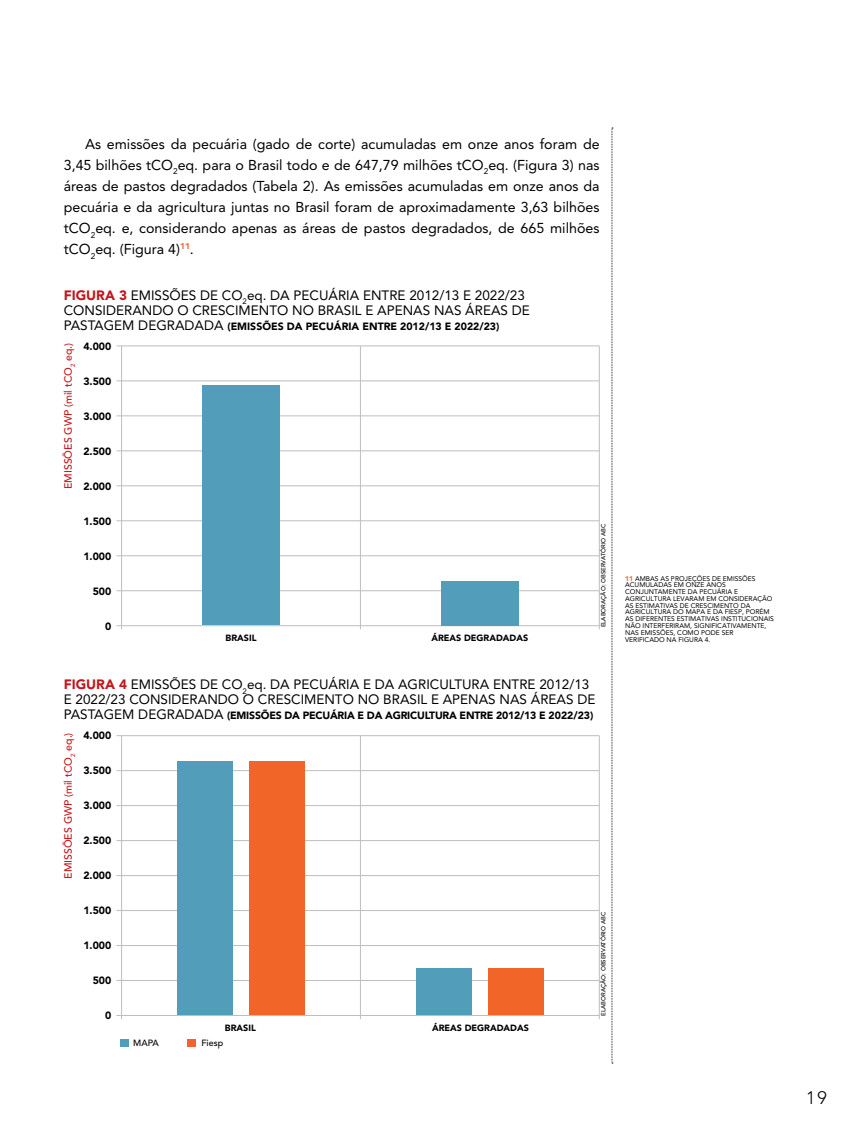
<style>
.page{position:relative;width:859px;height:1132px;background:#fff}
.page>*{position:absolute;margin:0;border:0;box-sizing:border-box;transform-origin:0 0}
.t1{font:300 18px "Avenir LT Std";color:#000}
.t2{font:14.25px/21px "Avenir LT Std";color:#000;text-align:justify}
.t3{font:13.5px/15px "Avenir LT Std";color:#000}
.t4{font:900 10.5px "Avenir LT Std";color:#000}
.t5{font:900 10.5px "Avenir LT Std";letter-spacing:-.02em;color:#000}
.t6{font:500 10.5px "Avenir LT Std";color:#c4161c}
.t7{font:900 9px "Avenir LT Std";color:#000}
.t8{font:500 9px "Avenir LT Std";color:#000}
.t9{font:6.75px/6.8px "Avenir LT Std";color:#000}
.t10{font:500 6px "Avenir LT Std";color:#000}
.s1{font-weight:900;color:#c4161c}
.s2{font-weight:400;font-size:13.5px}
.s3{font-weight:900;color:#f26529}
</style>
<div class="page">
<div style="left:120px;top:1038px;width:8px;height:8px;background:#529dba"></div>
<div style="left:188px;top:1038px;width:8px;height:8px;background:#f26529"></div>
<hr style="left:117px;top:555px;width:482px;height:1px;background:#bcbec0">
<hr style="left:117px;top:625px;width:482px;height:1px;background:#bcbec0">
<hr style="left:117px;top:520px;width:482px;height:1px;background:#bcbec0">
<hr style="left:117px;top:590px;width:482px;height:1px;background:#bcbec0">
<hr style="left:117px;top:485px;width:482px;height:1px;background:#bcbec0">
<hr style="left:117px;top:450px;width:482px;height:1px;background:#bcbec0">
<hr style="left:117px;top:415px;width:482px;height:1px;background:#bcbec0">
<hr style="left:117px;top:380px;width:482px;height:1px;background:#bcbec0">
<hr style="left:117px;top:345px;width:482px;height:1px;background:#bcbec0">
<hr style="left:121px;top:346px;width:1px;height:283px;background:#bcbec0">
<hr style="left:360px;top:346px;width:1px;height:283px;background:#bcbec0">
<hr style="left:599px;top:346px;width:1px;height:283px;background:#bcbec0">
<div style="left:202px;top:385px;width:78px;height:240px;background:#529dba"></div>
<div style="left:441px;top:580px;width:78px;height:45px;background:#529dba"></div>
<hr style="left:117px;top:944px;width:482px;height:1px;background:#bcbec0">
<hr style="left:117px;top:1014px;width:482px;height:1px;background:#bcbec0">
<hr style="left:117px;top:909px;width:482px;height:1px;background:#bcbec0">
<hr style="left:117px;top:979px;width:482px;height:1px;background:#bcbec0">
<hr style="left:117px;top:874px;width:482px;height:1px;background:#bcbec0">
<hr style="left:117px;top:840px;width:482px;height:1px;background:#bcbec0">
<hr style="left:117px;top:805px;width:482px;height:1px;background:#bcbec0">
<hr style="left:117px;top:770px;width:482px;height:1px;background:#bcbec0">
<hr style="left:117px;top:735px;width:482px;height:1px;background:#bcbec0">
<hr style="left:121px;top:735px;width:1px;height:283px;background:#bcbec0">
<hr style="left:360px;top:735px;width:1px;height:283px;background:#bcbec0">
<hr style="left:599px;top:735px;width:1px;height:283px;background:#bcbec0">
<div style="left:178px;top:761px;width:55px;height:253px;background:#529dba"></div>
<div style="left:249px;top:761px;width:55px;height:253px;background:#f26529"></div>
<div style="left:416px;top:967px;width:56px;height:47px;background:#529dba"></div>
<div style="left:488px;top:967px;width:55px;height:47px;background:#f26529"></div>
<svg style="left:612px;top:128px;width:1px;height:935px"></svg>
<p class="t2" style="left:64px;top:133px;width:537px;text-indent:21px">As emissões da pecuária (gado de corte) acumuladas em onze anos foram de 3,45 bilhões tCO<sub>2</sub>eq. para o Brasil todo e de 647,79 milhões tCO<sub>2</sub>eq. (Figura 3) nas áreas de pastos degradados (Tabela 2). As emissões acumuladas em onze anos da pecuária e da agricultura juntas no Brasil foram de aproximadamente 3,63 bilhões tCO<sub>2</sub>eq. e, considerando apenas as áreas de pastos degradados, de 665 milhões tCO<sub>2</sub>eq. (Figura 4)<sup>11</sup>.</p>
<p class="t3" style="left:64px;top:287px;width:467px"><span class="s1">FIGURA 3</span> EMISSÕES DE CO<sub>2</sub>eq. DA PECUÁRIA ENTRE 2012/13 E 2022/23<br>CONSIDERANDO O CRESCIMENTO NO BRASIL E APENAS NAS ÁREAS DE</p>
<p class="t4" style="left:64px;top:319px;width:437px"><span class="s2">PASTAGEM DEGRADADA</span> (EMISSÕES DA PECUÁRIA ENTRE 2012/13 E 2022/23)</p>
<p class="t6" style="left:62px;top:489px;width:148px;rotate:-90deg">EMISSÕES GWP (mil tCO<sub>2</sub> eq.)</p>
<p class="t4" style="left:83px;top:339px;width:29px">4.000</p>
<p class="t4" style="left:83px;top:374px;width:29px">3.500</p>
<p class="t4" style="left:83px;top:409px;width:29px">3.000</p>
<p class="t4" style="left:83px;top:444px;width:29px">2.500</p>
<p class="t4" style="left:83px;top:479px;width:29px">2.000</p>
<p class="t4" style="left:83px;top:514px;width:29px">1.500</p>
<p class="t4" style="left:83px;top:549px;width:29px">1.000</p>
<p class="t4" style="left:93px;top:584px;width:20px">500</p>
<p class="t4" style="left:105px;top:619px;width:8px">0</p>
<p class="t10" style="left:600px;top:627px;width:105px;rotate:-90deg">ELABORAÇÃO: OBSERVATÓRIO ABC</p>
<p class="t7" style="left:225px;top:632px;width:32px">BRASIL</p>
<p class="t7" style="left:431px;top:632px;width:98px">ÁREAS DEGRADADAS</p>
<p class="t3" style="left:64px;top:677px;width:533px"><span class="s1">FIGURA 4</span> EMISSÕES DE CO<sub>2</sub>eq. DA PECUÁRIA E DA AGRICULTURA ENTRE 2012/13<br>E 2022/23 CONSIDERANDO O CRESCIMENTO NO BRASIL E APENAS NAS ÁREAS DE</p>
<p class="t5" style="left:64px;top:709px;width:531px"><span class="s2">PASTAGEM DEGRADADA</span> (EMISSÕES DA PECUÁRIA E DA AGRICULTURA ENTRE 2012/13 E 2022/23)</p>
<p class="t6" style="left:62px;top:878px;width:148px;rotate:-90deg">EMISSÕES GWP (mil tCO<sub>2</sub> eq.)</p>
<p class="t4" style="left:83px;top:729px;width:29px">4.000</p>
<p class="t4" style="left:83px;top:764px;width:29px">3.500</p>
<p class="t4" style="left:83px;top:799px;width:29px">3.000</p>
<p class="t4" style="left:83px;top:834px;width:29px">2.500</p>
<p class="t4" style="left:83px;top:869px;width:29px">2.000</p>
<p class="t4" style="left:83px;top:904px;width:29px">1.500</p>
<p class="t4" style="left:83px;top:939px;width:29px">1.000</p>
<p class="t4" style="left:93px;top:973px;width:20px">500</p>
<p class="t4" style="left:105px;top:1008px;width:8px">0</p>
<p class="t10" style="left:600px;top:1015px;width:105px;rotate:-90deg">ELABORAÇÃO: OBSERVATÓRIO ABC</p>
<p class="t7" style="left:225px;top:1021px;width:32px">BRASIL</p>
<p class="t7" style="left:432px;top:1021px;width:98px">ÁREAS DEGRADADAS</p>
<p class="t8" style="left:133px;top:1037px;width:27px">MAPA</p>
<p class="t8" style="left:201px;top:1037px;width:23px">Fiesp</p>
<p class="t9" style="left:625px;top:575px;width:150px"><span class="s3">11</span> AMBAS AS PROJEÇÕES DE EMISSÕES<br>ACUMULADAS EM ONZE ANOS<br>CONJUNTAMENTE DA PECUÁRIA E<br>AGRICULTURA LEVARAM EM CONSIDERAÇÃO<br>AS ESTIMATIVAS DE CRESCIMENTO DA<br>AGRICULTURA DO MAPA E DA FIESP, PORÉM<br>AS DIFERENTES ESTIMATIVAS INSTITUCIONAIS<br>NÃO INTERFERIRAM, SIGNIFICATIVAMENTE,<br>NAS EMISSÕES, COMO PODE SER<br>VERIFICADO NA FIGURA 4.</p>
<p class="t1" style="left:806px;top:1087px;width:22px">19</p>
</div>
